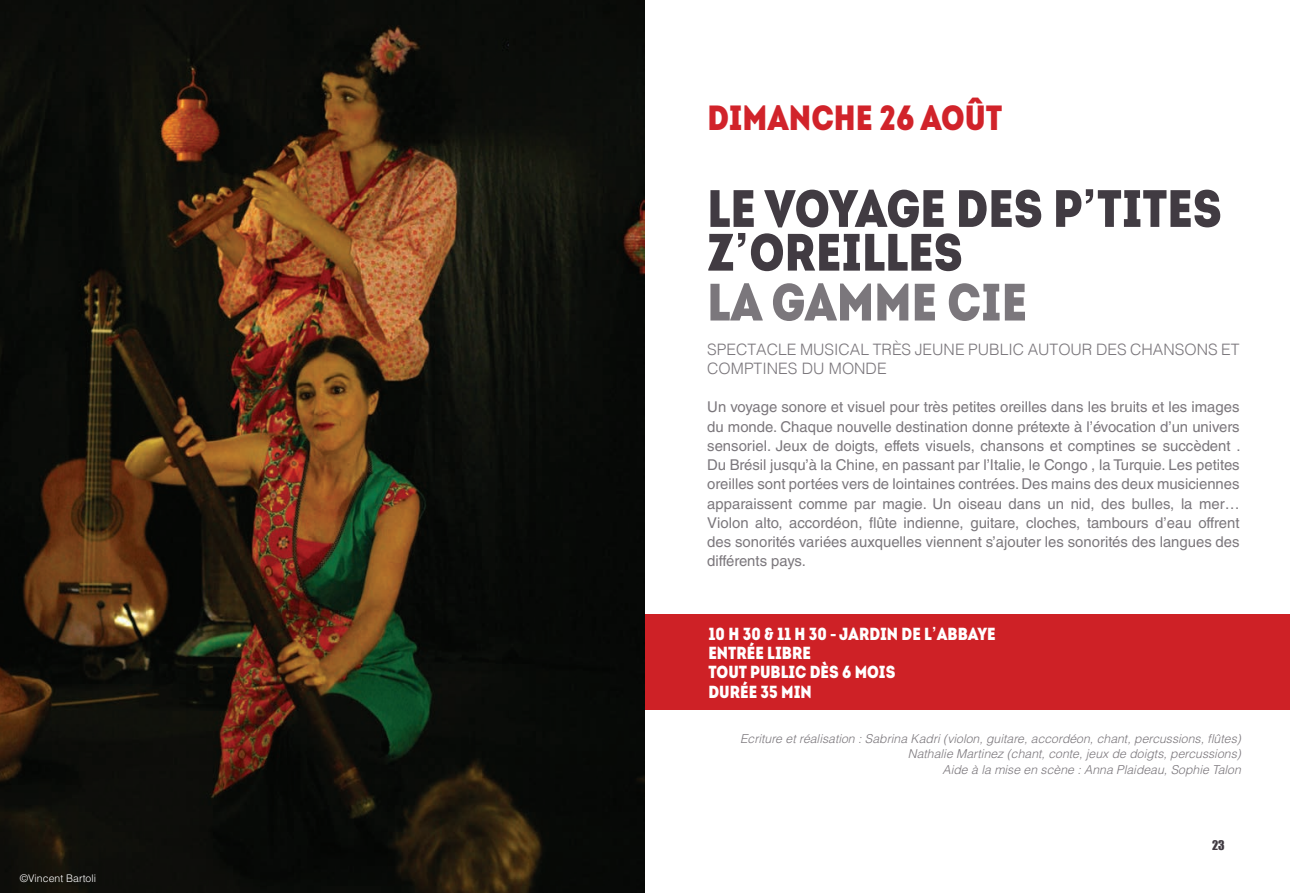
<style>
.page{position:relative;width:1290px;height:893px;background:#fff}
.page>*{position:absolute;margin:0;border:0;box-sizing:border-box;transform-origin:0 0}
.t1{font:52.5px/43.8px "Intro Cond Black Free";color:#413b42}
.t2{font:52.5px "Intro Cond Black Free";color:#7b777c}
.t3{font:35px "Intro Cond Black Free";color:#d1232a}
.t4{font:17.5px/19.2px "Intro Cond Black Free";color:#fff}
.t5{font:300 15.75px "Helvetica";color:#7b777c}
.t6{font:14.88px/19.2px "Helvetica LT Std";color:#7b777c;text-align:justify}
.t7{font:italic 300 12.25px/15.8px "Helvetica LT Std";color:#7b777c;text-align:right}
.t8{font:12.25px "Impact";color:#413b42}
.t9{font:300 10.5px "Helvetica LT Std";color:#fff}
.s1{font-family:"Helvetica";font-weight:700}
.s2{font-family:"Helvetica LT Std";font-weight:700;font-stretch:condensed}
</style>
<div class="page">
<div style="left:645px;top:614px;width:645px;height:96px;background:#ce2126"></div>
<img style="left:0;top:0;width:645px;height:893px">
<p class="t9" style="left:20px;top:872px;width:78px">©Vincent Bartoli</p>
<h2 class="t3" style="left:707px;top:94px;width:296px">DIMANCHE 26 AOÛT</h2>
<h1 class="t1" style="left:707px;top:185px;width:516px">LE VOYAGE DES P<span class="s1">’</span>TITES<br>Z<span class="s1">’</span>OREILLES</h1>
<h1 class="t2" style="left:707px;top:266px;width:321px">LA GAMME CIE</h1>
<p class="t5" style="left:707px;top:336px;width:11px">SPECTACLE</p>
<p class="t5" style="left:800px;top:336px;width:11px">MUSICAL</p>
<p class="t5" style="left:873px;top:336px;width:61px">TRÈS JEUNE</p>
<p class="t5" style="left:968px;top:336px;width:10px">PUBLIC</p>
<p class="t5" style="left:1028px;top:336px;width:213px">AUTOUR DES CHANSONS ET</p>
<p class="t5" style="left:707px;top:355px;width:181px">COMPTINES DU MONDE</p>
<p class="t6" style="left:707px;top:398px;width:535px">Un voyage sonore et visuel pour très petites oreilles dans les bruits et les images du monde. Chaque nouvelle destination donne prétexte à l’évocation d’un univers sensoriel. Jeux de doigts, effets visuels, chansons et comptines se succèdent .<br>Du Brésil jusqu’à la Chine, en passant par l’Italie, le Congo , la Turquie. Les petites oreilles sont portées vers de lointaines contrées. Des mains des deux musiciennes apparaissent comme par magie. Un oiseau dans un nid, des bulles, la mer… Violon alto, accordéon, flûte indienne, guitare, cloches, tambours d’eau offrent des sonorités variées auxquelles viennent s’ajouter les sonorités des langues des différents pays.</p>
<p class="t4" style="left:708px;top:624px;width:289px">10 H 30 &amp; 11 H 30 <span class="s1">-</span> JARDIN DE L<span class="s2">’</span>ABBAYE<br>ENTRÉE LIBRE<br>TOUT</p>
<p class="t4" style="left:708px;top:662px;width:188px;text-indent:101px">DÈS 6 MOIS<br>DURÉE 35 MIN</p>
<p class="t4" style="left:750px;top:662px;width:11px">PUBLIC</p>
<p class="t7" style="left:740px;top:730px;width:502px">Ecriture et réalisation : Sabrina Kadri (violon, guitare, accordéon, chant, percussions, flûtes)<br>Nathalie Martinez (chant, conte, jeux de doigts, percussions)<br>Aide à la mise en scène : Anna Plaideau, Sophie Talon</p>
<p class="t8" style="left:1212px;top:836px;width:14px">23</p>
</div>
